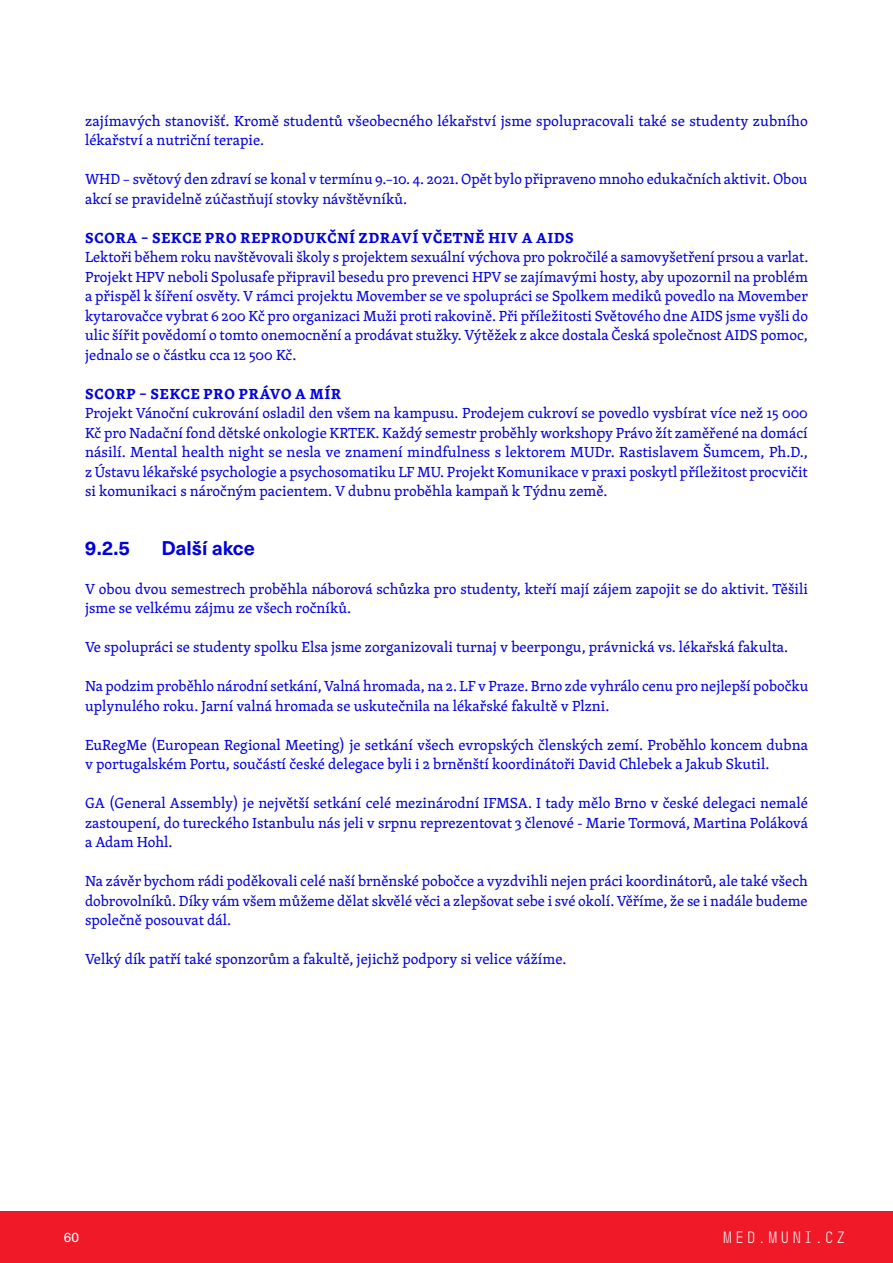
<style>
.page{position:relative;width:893px;height:1263px;background:#fff}
.page>*{position:absolute;margin:0;border:0;box-sizing:border-box;transform-origin:0 0}
.t1{font:700 19.5px "Neue Haas Unica Pro";color:#0000dc}
.t2{font:16.5px "Muni";letter-spacing:.015em;color:#fff}
.TEXT{font:15px/19.5px "Skolar Latin Pro";color:#0000dc}
.N5{font:700 15px "Skolar Latin Pro";letter-spacing:.06em;color:#0000dc}
.t3{font:13.5px "Neue Haas Unica Pro";color:#fff}
</style>
<div class="page">
<div style="left:0;top:1211px;width:893px;height:52px;background:#f01928"></div>
<p class="TEXT" style="left:85px;top:111px;width:724px">zajímavých stanovišť. Kromě studentů všeobecného lékařství jsme spolupracovali také se studenty zubního lékařství a nutriční terapie.</p>
<p class="TEXT" style="left:85px;top:169px;width:724px">WHD – světový den zdraví se konal v termínu 9.–10. 4. 2021. Opět bylo připraveno mnoho edukačních aktivit. Obou akcí se pravidelně zúčastňují stovky návštěvníků.</p>
<p class="N5" style="left:85px;top:226px;width:490px">SCORA – SEKCE PRO REPRODUKČNÍ ZDRAVÍ VČETNĚ HIV A AIDS</p>
<p class="TEXT" style="left:85px;top:247px;width:725px;text-align:justify">Lektoři během roku navštěvovali školy s projektem sexuální výchova pro pokročilé a samovyšetření prsou a varlat.<br>Projekt HPV neboli Spolusafe připravil besedu pro prevenci HPV se zajímavými hosty, aby upozornil na problém a přispěl k šíření osvěty. V rámci projektu Movember se ve spolupráci se Spolkem mediků povedlo na Movember kytarovačce vybrat 6 200 Kč pro organizaci Muži proti rakovině. Při příležitosti Světového dne AIDS jsme vyšli do ulic šířit povědomí o tomto onemocnění a prodávat stužky. Výtěžek z akce dostala Česká společnost AIDS pomoc, jednalo se o částku cca 12 500 Kč.</p>
<p class="N5" style="left:85px;top:382px;width:257px">SCORP – SEKCE PRO PRÁVO A MÍR</p>
<p class="TEXT" style="left:85px;top:403px;width:724px;text-align:justify">Projekt Vánoční cukrování osladil den všem na kampusu. Prodejem cukroví se povedlo vysbírat více než 15 000<br>Kč pro Nadační fond dětské onkologie KRTEK. Každý semestr proběhly workshopy Právo žít zaměřené na domácí násilí. Mental health night se nesla ve znamení mindfulness s lektorem MUDr. Rastislavem Šumcem, Ph.D., z Ústavu lékařské psychologie a psychosomatiku LF MU. Projekt Komunikace v praxi poskytl příležitost procvičit si komunikaci s náročným pacientem. V dubnu proběhla kampaň k Týdnu země.</p>
<p class="t1" style="left:85px;top:536px;width:47px">9.2.5</p>
<p class="t1" style="left:162px;top:536px;width:95px">Další akce</p>
<p class="TEXT" style="left:85px;top:579px;width:724px">V obou dvou semestrech proběhla náborová schůzka pro studenty, kteří mají zájem zapojit se do aktivit. Těšili jsme se velkému zájmu ze všech ročníků.</p>
<p class="TEXT" style="left:85px;top:637px;width:705px">Ve spolupráci se studenty spolku Elsa jsme zorganizovali turnaj v beerpongu, právnická vs. lékařská fakulta.</p>
<p class="TEXT" style="left:85px;top:676px;width:725px">Na podzim proběhlo národní setkání, Valná hromada, na 2. LF v Praze. Brno zde vyhrálo cenu pro nejlepší pobočku uplynulého roku. Jarní valná hromada se uskutečnila na lékařské fakultě v Plzni.</p>
<p class="TEXT" style="left:85px;top:735px;width:724px">EuRegMe (European Regional Meeting) je setkání všech evropských členských zemí. Proběhlo koncem dubna v portugalském Portu, součástí české delegace byli i 2 brněnští koordinátoři David Chlebek a Jakub Skutil.</p>
<p class="TEXT" style="left:85px;top:793px;width:724px;text-align:justify">GA (General Assembly) je největší setkání celé mezinárodní IFMSA. I tady mělo Brno v české delegaci nemalé zastoupení, do tureckého Istanbulu nás jeli v srpnu reprezentovat 3 členové - Marie Tormová, Martina Poláková a Adam Hohl.</p>
<p class="TEXT" style="left:85px;top:871px;width:724px;text-align:justify">Na závěr bychom rádi poděkovali celé naší brněnské pobočce a vyzdvihli nejen práci koordinátorů, ale také všech dobrovolníků. Díky vám všem můžeme dělat skvělé věci a zlepšovat sebe i své okolí. Věříme, že se i nadále budeme společně posouvat dál.</p>
<p class="TEXT" style="left:85px;top:949px;width:483px">Velký dík patří také sponzorům a fakultě, jejichž podpory si velice vážíme.</p>
<p class="t3" style="left:64px;top:1229px;width:17px">60</p>
<p class="t2" style="left:722px;top:1229px;width:126px">MED.MUNI.CZ</p>
</div>
